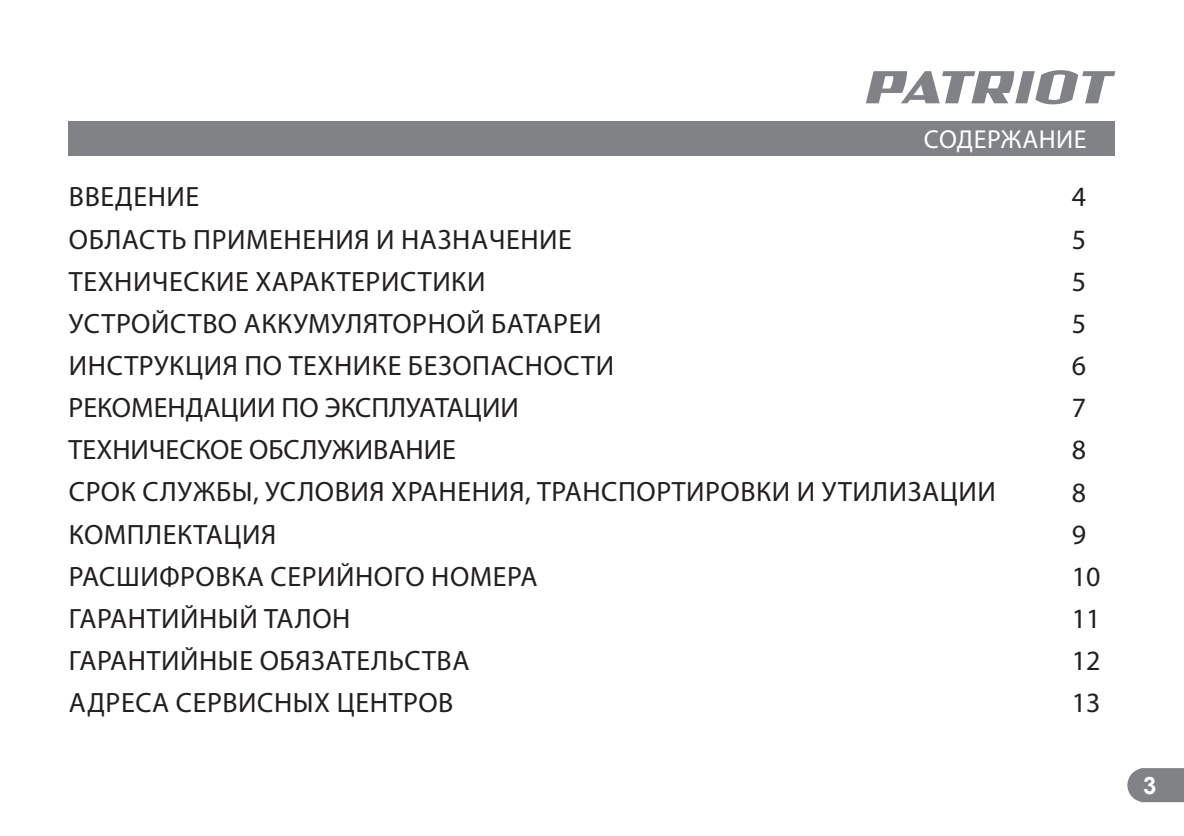
<style>
.page{position:relative;width:1184px;height:836px;background:#fff}
.page>*{position:absolute;margin:0;border:0;box-sizing:border-box;transform-origin:0 0}
.t1{font:28px/42.2px "Myriad Pro";letter-spacing:.02em;color:#231f20}
.t2{font:26px "Myriad Pro";letter-spacing:.02em;color:#fff}
.t3{font:700 24px "Arial";color:#fff}
</style>
<div class="page">
<svg style="left:1127px;top:768px;width:57px;height:33px;background:#888a8d"></svg>
<svg style="left:866px;top:70px;width:249px;height:34px"></svg>
<div style="left:69px;top:121px;width:1046px;height:34px;background:#808285"></div>
<p class="t2" style="left:924px;top:126px;width:164px">СОДЕРЖАНИЕ</p>
<p class="t1" style="left:69px;top:177px;width:929px">ВВЕДЕНИЕ<br>ОБЛАСТЬ ПРИМЕНЕНИЯ И НАЗНАЧЕНИЕ<br>ТЕХНИЧЕСКИЕ ХАРАКТЕРИСТИКИ<br>УСТРОЙСТВО АККУМУЛЯТОРНОЙ БАТАРЕИ<br>ИНСТРУКЦИЯ ПО ТЕХНИКЕ БЕЗОПАСНОСТИ<br>РЕКОМЕНДАЦИИ ПО ЭКСПЛУАТАЦИИ<br>ТЕХНИЧЕСКОЕ ОБСЛУЖИВАНИЕ<br>СРОК СЛУЖБЫ, УСЛОВИЯ ХРАНЕНИЯ, ТРАНСПОРТИРОВКИ И УТИЛИЗАЦИИ<br>КОМПЛЕКТАЦИЯ<br>РАСШИФРОВКА СЕРИЙНОГО НОМЕРА<br>ГАРАНТИЙНЫЙ ТАЛОН<br>ГАРАНТИЙНЫЕ ОБЯЗАТЕЛЬСТВА<br>АДРЕСА СЕРВИСНЫХ ЦЕНТРОВ</p>
<p class="t1" style="left:1072px;top:177px;width:30px">4<br>5<br>5<br>5<br>6<br>7<br>8<br>8<br>9<br>10<br>11<br>12<br>13</p>
<p class="t3" style="left:1143px;top:771px;width:15px">3</p>
</div>
